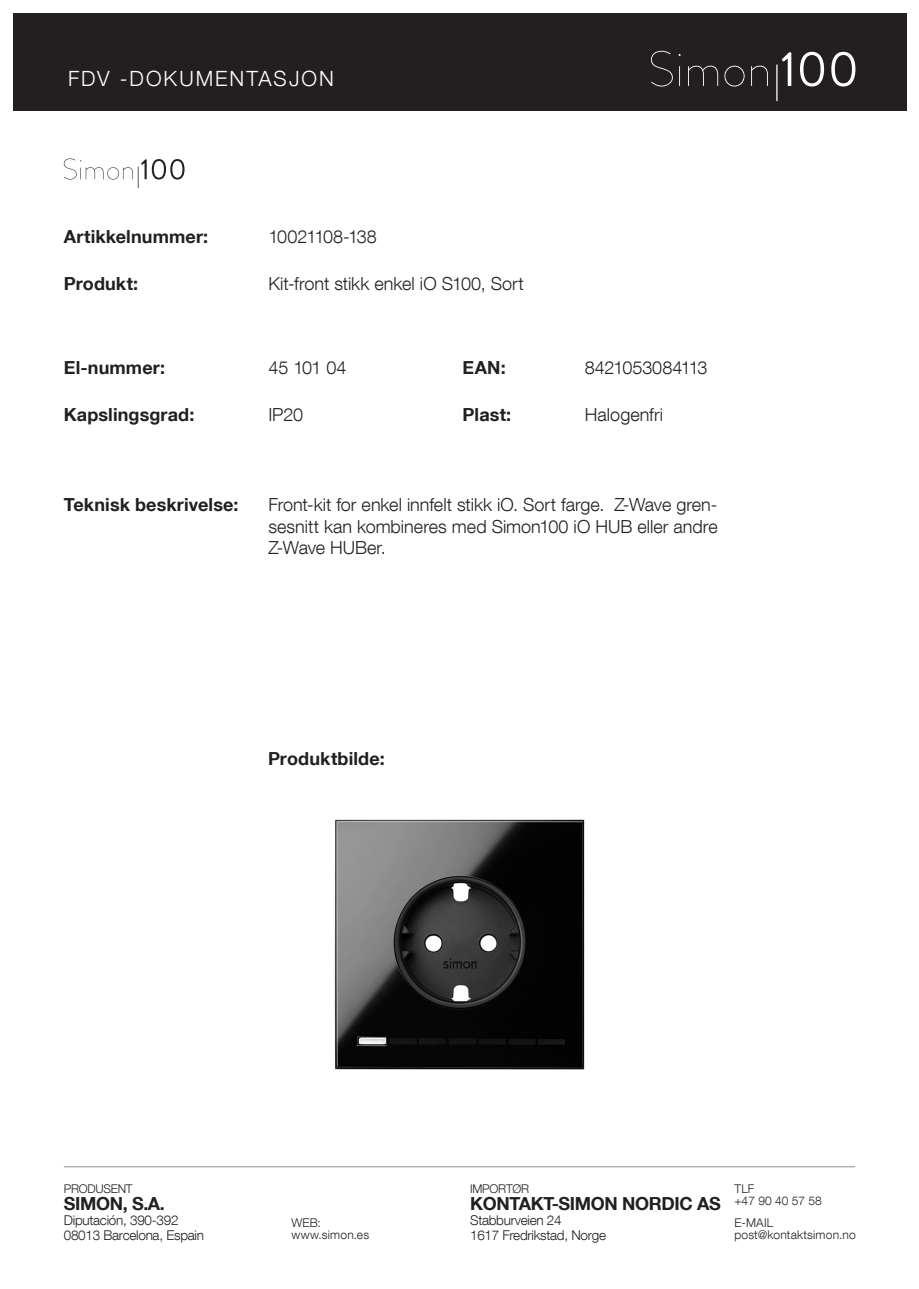
<style>
.page{position:relative;width:919px;height:1289px;background:#fff}
.page>*{position:absolute;margin:0;border:0;box-sizing:border-box;transform-origin:0 0}
.t1{font:300 21px "Helvetica Neue LT Com";letter-spacing:.095em;color:#fff}
.t2{font:300 18px/21.6px "Helvetica Neue LT Com";color:#231f20;text-align:justify}
.t3{font:700 18px "Helvetica Neue LT Com";letter-spacing:.005em;color:#231f20}
.t4{font:700 18px "Helvetica Neue LT Com";letter-spacing:-.02em;color:#231f20}
.t5{font:300 18px "Helvetica Neue LT Com";letter-spacing:-.02em;color:#231f20}
.t6{font:300 18px "Helvetica Neue LT Com";letter-spacing:-.045em;color:#231f20}
.t7{font:300 13.5px/15px "Helvetica Neue LT Com";letter-spacing:-.02em;color:#231f20}
.t8{font:300 12px/12px "Helvetica Neue LT Com";letter-spacing:.01em;color:#231f20}
.t9{font:300 12px "Helvetica Neue LT Com";letter-spacing:-.02em;color:#231f20}
</style>
<div class="page">
<div style="left:13px;top:13px;width:893px;height:98px;background:#231f20"></div>
<svg style="left:651px;top:51px;width:21px;height:35px"></svg>
<svg style="left:679px;top:66px;width:1px;height:20px"></svg>
<svg style="left:688px;top:66px;width:30px;height:20px"></svg>
<svg style="left:724px;top:66px;width:20px;height:20px"></svg>
<svg style="left:751px;top:66px;width:17px;height:20px"></svg>
<svg style="left:781px;top:52px;width:10px;height:34px"></svg>
<svg style="left:800px;top:52px;width:24px;height:34px"></svg>
<svg style="left:831px;top:52px;width:24px;height:34px"></svg>
<hr style="left:776px;top:64px;width:1px;height:37px;background:#fff">
<hr style="left:64px;top:1165px;width:791px;height:2px;background:#b3b3b3">
<svg style="left:64px;top:158px;width:120px;height:30px"></svg>
<img style="left:334px;top:819px;width:251px;height:251px">
<p class="t1" style="left:68px;top:66px;width:267px">FDV -DOKUMENTASJON</p>
<p class="t3" style="left:64px;top:225px;width:146px">Artikkelnummer:</p>
<p class="t3" style="left:64px;top:272px;width:76px">Produkt:</p>
<p class="t6" style="left:268px;top:226px;width:110px">10021108-138</p>
<p class="t2" style="left:268px;top:272px;width:257px">Kit-front stikk enkel iO S100, Sort</p>
<p class="t3" style="left:64px;top:356px;width:103px">El-nummer:</p>
<p class="t3" style="left:64px;top:403px;width:132px">Kapslingsgrad:</p>
<p class="t3" style="left:462px;top:403px;width:50px">Plast:</p>
<p class="t3" style="left:462px;top:356px;width:45px">EAN:</p>
<p class="t2" style="left:268px;top:356px;width:80px">45 101 04</p>
<p class="t2" style="left:268px;top:403px;width:36px">IP20</p>
<p class="t2" style="left:585px;top:403px;width:80px">Halogenfri</p>
<p class="t5" style="left:585px;top:357px;width:124px">8421053084113</p>
<p class="t3" style="left:64px;top:493px;width:176px">Teknisk beskrivelse:</p>
<p class="t2" style="left:268px;top:493px;width:451px">Front-kit for enkel innfelt stikk iO. Sort farge. Z-Wave gren&shy;sesnitt kan kombineres med Simon100 iO HUB eller andre Z-Wave HUBer.</p>
<p class="t3" style="left:268px;top:747px;width:118px">Produktbilde:</p>
<p class="t9" style="left:64px;top:1181px;width:70px">PRODUSENT</p>
<p class="t3" style="left:64px;top:1191px;width:103px">SIMON, S.A.</p>
<p class="t7" style="left:64px;top:1212px;width:142px">Diputación, 390-392<br>08013 Barcelona, Espain</p>
<p class="t9" style="left:470px;top:1181px;width:61px">IMPORTØR</p>
<p class="t4" style="left:470px;top:1191px;width:252px">KONTAKT-SIMON NORDIC AS</p>
<p class="t7" style="left:470px;top:1212px;width:137px">Stabburveien 24<br>1617 Fredrikstad, Norge</p>
<p class="t8" style="left:734px;top:1182px;width:89px">TLF<br>+47 90 40 57 58</p>
<p class="t8" style="left:291px;top:1216px;width:79px">WEB: www.simon.es</p>
<p class="t8" style="left:734px;top:1216px;width:123px">E-MAIL post@kontaktsimon.no</p>
</div>
